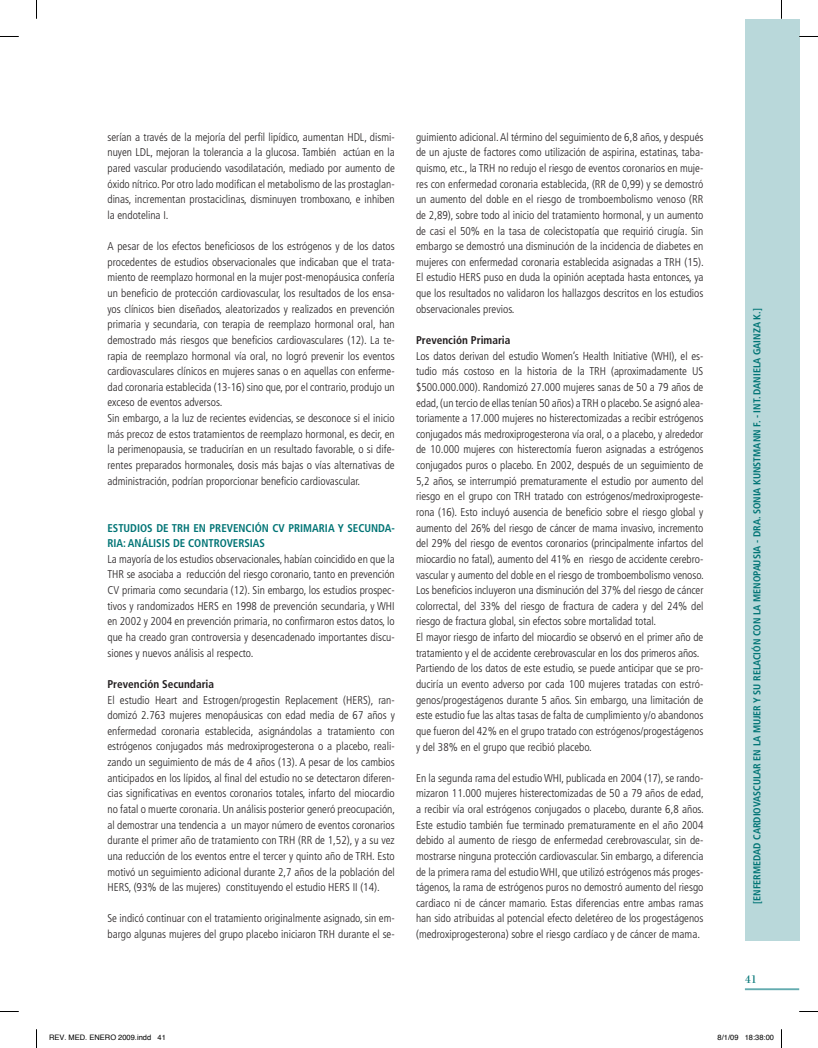
<style>
.page{position:relative;width:818px;height:1048px;background:#fff}
.page>*{position:absolute;margin:0;border:0;box-sizing:border-box;transform-origin:0 0}
.t1{font:16.25px "Filosofia Grand Caps";color:#007475;scale:1.1 1}
.t2{font:300 condensed 11.25px/15.6px "Frutiger";color:#231f20;text-align:justify}
.t3{font:700 condensed 11.25px/15.6px "Frutiger";color:#007475}
.t4{font:700 condensed 11.25px "Frutiger";color:#231f20}
.t5{font:700 condensed 10px "Frutiger";color:#007475}
.t6{font:7.5px "Helvetica";color:#000}
</style>
<div class="page">
<hr style="left:744px;top:988px;width:54px;height:2px;background:#63abaf">
<div style="left:744px;top:19px;width:54px;height:921px;background:#b9d8da"></div>
<svg style="left:0;top:36px;width:19px;height:1px"></svg>
<svg style="left:798px;top:36px;width:19px;height:1px"></svg>
<svg style="left:0;top:1011px;width:19px;height:1px"></svg>
<svg style="left:799px;top:1011px;width:18px;height:1px"></svg>
<svg style="left:36px;top:0;width:1px;height:19px"></svg>
<svg style="left:36px;top:1029px;width:1px;height:18px"></svg>
<p class="t2" style="left:107px;top:129px;width:289px">serían a través de la mejoría del perfil lipídico, aumentan HDL, dismi&shy;nuyen LDL, mejoran la tolerancia a la glucosa. También actúan en la pared vascular produciendo vasodilatación, mediado por aumento de óxido nítrico. Por otro lado modifican el metabolismo de las prostaglan&shy;dinas, incrementan prostaciclinas, disminuyen tromboxano, e inhiben la endotelina I.</p>
<p class="t2" style="left:107px;top:238px;width:289px;text-align:left">A pesar de los efectos beneficiosos de los estrógenos y de los datos procedentes de estudios observacionales que indicaban que el trata&shy;miento de reemplazo hormonal en la mujer post-menopáusica confería un beneficio de protección cardiovascular, los resultados de los ensa&shy;yos clínicos bien diseñados, aleatorizados y realizados en prevención primaria y secundaria, con terapia de reemplazo hormonal oral, han demostrado más riesgos que beneficios cardiovasculares (12). La te&shy;rapia de reemplazo hormonal vía oral, no logró prevenir los eventos cardiovasculares clínicos en mujeres sanas o en aquellas con enferme&shy;dad coronaria establecida (13-16) sino que, por el contrario, produjo un exceso de eventos adversos.<br>Sin embargo, a la luz de recientes evidencias, se desconoce si el inicio más precoz de estos tratamientos de reemplazo hormonal, es decir, en la perimenopausia, se traducirían en un resultado favorable, o si dife&shy;rentes preparados hormonales, dosis más bajas o vías alternativas de administración, podrían proporcionar beneficio cardiovascular.</p>
<p class="t3" style="left:107px;top:520px;width:288px">ESTUDIOS DE TRH EN PREVENCIÓN CV PRIMARIA Y SECUNDA-<br>RIA: ANÁLISIS DE CONTROVERSIAS</p>
<p class="t2" style="left:107px;top:551px;width:289px">La mayoría de los estudios observacionales, habían coincidido en que la THR se asociaba a reducción del riesgo coronario, tanto en prevención CV primaria como secundaria (12). Sin embargo, los estudios prospec&shy;tivos y randomizados HERS en 1998 de prevención secundaria, y WHI en 2002 y 2004 en prevención primaria, no confirmaron estos datos, lo que ha creado gran controversia y desencadenado importantes discu&shy;siones y nuevos análisis al respecto.</p>
<p class="t4" style="left:107px;top:677px;width:108px">Prevención Secundaria</p>
<p class="t2" style="left:107px;top:692px;width:289px">El estudio Heart and Estrogen/progestin Replacement (HERS), ran&shy;domizó 2.763 mujeres menopáusicas con edad media de 67 años y enfermedad coronaria establecida, asignándolas a tratamiento con estrógenos conjugados más medroxiprogesterona o a placebo, reali&shy;zando un seguimiento de más de 4 años (13). A pesar de los cambios anticipados en los lípidos, al final del estudio no se detectaron diferen&shy;cias significativas en eventos coronarios totales, infarto del miocardio no fatal o muerte coronaria. Un análisis posterior generó preocupación, al demostrar una tendencia a un mayor número de eventos coronarios durante el primer año de tratamiento con TRH (RR de 1,52), y a su vez una reducción de los eventos entre el tercer y quinto año de TRH. Esto motivó un seguimiento adicional durante 2,7 años de la población del HERS, (93% de las mujeres) constituyendo el estudio HERS II (14).</p>
<p class="t2" style="left:107px;top:910px;width:288px">Se indicó continuar con el tratamiento originalmente asignado, sin em&shy;bargo algunas mujeres del grupo placebo iniciaron TRH durante el se-</p>
<p class="t2" style="left:416px;top:129px;width:289px">guimiento adicional. Al término del seguimiento de 6,8 años, y después de un ajuste de factores como utilización de aspirina, estatinas, taba&shy;quismo, etc., la TRH no redujo el riesgo de eventos coronarios en muje&shy;res con enfermedad coronaria establecida, (RR de 0,99) y se demostró un aumento del doble en el riesgo de tromboembolismo venoso (RR de 2,89), sobre todo al inicio del tratamiento hormonal, y un aumento de casi el 50% en la tasa de colecistopatía que requirió cirugía. Sin embargo se demostró una disminución de la incidencia de diabetes en mujeres con enfermedad coronaria establecida asignadas a TRH (15).<br>El estudio HERS puso en duda la opinión aceptada hasta entonces, ya que los resultados no validaron los hallazgos descritos en los estudios observacionales previos.</p>
<p class="t4" style="left:416px;top:333px;width:96px">Prevención Primaria</p>
<p class="t2" style="left:416px;top:348px;width:289px;text-align:left">Los datos derivan del estudio Women’s Health Initiative (WHI), el es&shy;tudio más costoso en la historia de la TRH (aproximadamente US $500.000.000). Randomizó 27.000 mujeres sanas de 50 a 79 años de edad, (un tercio de ellas tenían 50 años) a TRH o placebo. Se asignó alea&shy;toriamente a 17.000 mujeres no histerectomizadas a recibir estrógenos conjugados más medroxiprogesterona vía oral, o a placebo, y alrededor de 10.000 mujeres con histerectomía fueron asignadas a estrógenos conjugados puros o placebo. En 2002, después de un seguimiento de 5,2 años, se interrumpió prematuramente el estudio por aumento del riesgo en el grupo con TRH tratado con estrógenos/medroxiprogeste&shy;rona (16). Esto incluyó ausencia de beneficio sobre el riesgo global y aumento del 26% del riesgo de cáncer de mama invasivo, incremento del 29% del riesgo de eventos coronarios (principalmente infartos del miocardio no fatal), aumento del 41% en riesgo de accidente cerebro&shy;vascular y aumento del doble en el riesgo de tromboembolismo venoso.<br>Los beneficios incluyeron una disminución del 37% del riesgo de cáncer colorrectal, del 33% del riesgo de fractura de cadera y del 24% del riesgo de fractura global, sin efectos sobre mortalidad total.<br>El mayor riesgo de infarto del miocardio se observó en el primer año de tratamiento y el de accidente cerebrovascular en los dos primeros años.<br>Partiendo de los datos de este estudio, se puede anticipar que se pro&shy;duciría un evento adverso por cada 100 mujeres tratadas con estró&shy;genos/progestágenos durante 5 años. Sin embargo, una limitación de este estudio fue las altas tasas de falta de cumplimiento y/o abandonos que fueron del 42% en el grupo tratado con estrógenos/progestágenos y del 38% en el grupo que recibió placebo.</p>
<p class="t2" style="left:416px;top:770px;width:289px">En la segunda rama del estudio WHI, publicada en 2004 (17), se rando&shy;mizaron 11.000 mujeres histerectomizadas de 50 a 79 años de edad, a recibir vía oral estrógenos conjugados o placebo, durante 6,8 años.<br>Este estudio también fue terminado prematuramente en el año 2004 debido al aumento de riesgo de enfermedad cerebrovascular, sin de&shy;mostrarse ninguna protección cardiovascular. Sin embargo, a diferencia de la primera rama del estudio WHI, que utilizó estrógenos más proges&shy;tágenos, la rama de estrógenos puros no demostró aumento del riesgo cardiaco ni de cáncer mamario. Estas diferencias entre ambas ramas han sido atribuidas al potencial efecto deletéreo de los progestágenos (medroxiprogesterona) sobre el riesgo cardíaco y de cáncer de mama.</p>
<p class="t5" style="left:750px;top:903px;width:597px;rotate:-90deg">[ENFERMEDAD CARDIOVASCULAR EN LA MUJER Y SU RELACIÓN CON LA MENOPAUSIA - DRA. SONIA KUNSTMANN F. - INT. DANIELA GAINZA K.]</p>
<h1 class="t1" style="left:744px;top:969px;width:13px">41</h1>
<p class="t6" style="left:49px;top:1031px;width:118px">REV. MED. ENERO 2009.indd 41</p>
<p class="t6" style="left:717px;top:1031px;width:58px">8/1/09 18:38:00</p>
</div>
